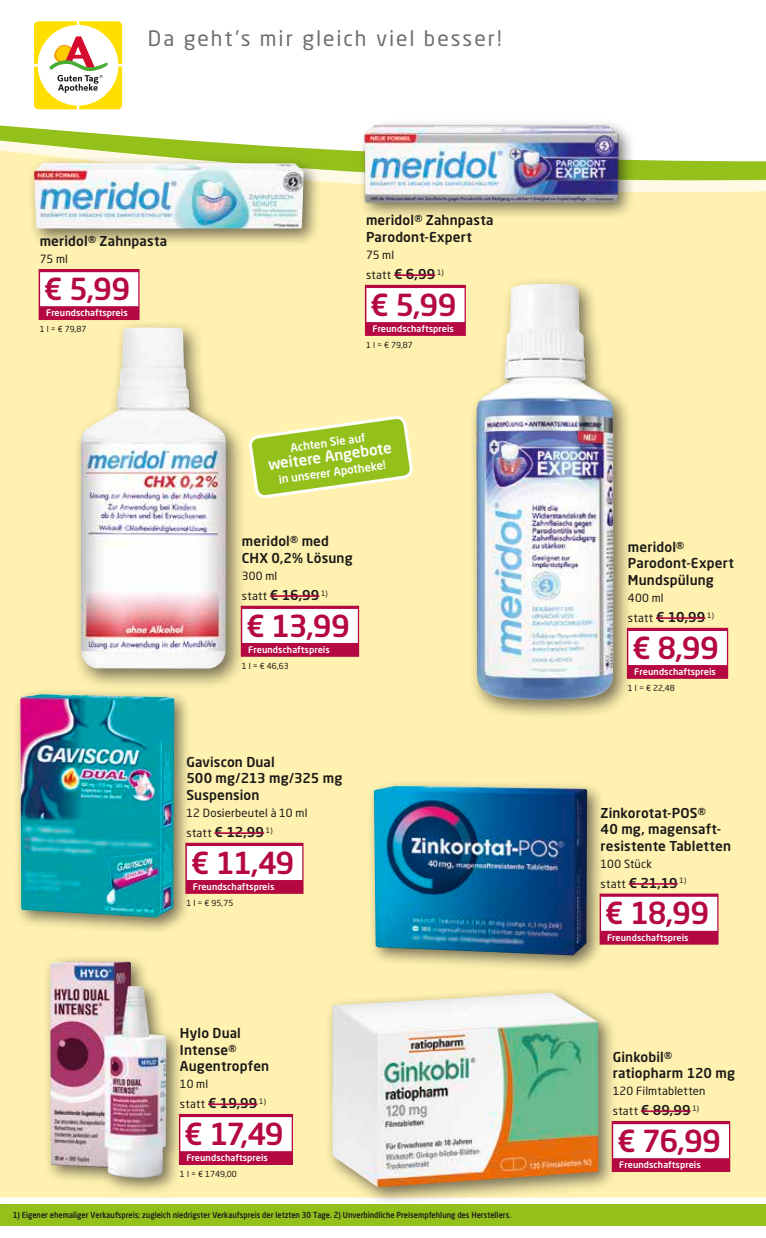
<style>
.page{position:relative;width:766px;height:1238px;background:#fff}
.page>*{position:absolute;margin:0;border:0;box-sizing:border-box;transform-origin:0 0}
._04_Angebotspreis{font:500 30px "Neo Sans Pro";letter-spacing:-.04em;color:#b50843}
.t1{font:21px "Neo Sans Pro";letter-spacing:.09em;color:#6f6f6e}
.t2{font:500 15px "Neo Sans Pro";color:#fff}
._01_Artikel{font:500 13.5px/16.5px "Neo Sans Pro";letter-spacing:.01em;color:#1a1918}
._03_statt_Preis{font:500 13.5px "Neo Sans Pro";letter-spacing:.005em;color:#1a1918}
._02_Text{font:11.25px "Neo Sans Pro";letter-spacing:.015em;color:#1a1918}
.t3{font:500 11.25px "Neo Sans Pro";color:#fff}
._03_statt_Preis-2{font:11.25px "Neo Sans Pro";letter-spacing:.025em;color:#1a1918}
._07_T_Wirberaten{font:500 9px "Neo Sans Pro";letter-spacing:.01em;color:#fff}
.t4{font:500 8.25px "Neo Sans Pro";color:#1d1d1b;scale:.9 1}
._05_Grundpreis{font:8.25px "Neo Sans Pro";color:#1a1918}
.s1{font-weight:500;font-size:13.5px}
.s2{font-weight:400;font-size:11.25px}
</style>
<div class="page">
<div style="left:0;top:1203px;width:765px;height:22px;background:#94c01c"></div>
<svg style="left:765px;top:1204px;width:1px;height:21px"></svg>
<div style="left:0;top:196px;width:765px;height:1001px;background:#fff1af"></div>
<svg style="left:0;top:63px;width:765px;height:131px"></svg>
<svg style="left:34px;top:21px;width:88px;height:88px"></svg>
<div style="left:357px;top:118px;width:278px;height:102px;background:#1a1918;opacity:.6"></div>
<img style="left:360px;top:123px;width:261px;height:86px">
<div style="left:365px;top:285px;width:100px;height:51px;background:#b50843"></div>
<div style="left:366px;top:288px;width:98px;height:34px;background:#fff"></div>
<hr style="left:394px;top:274px;width:41px;height:2px;background:#b50843">
<div style="left:27px;top:156px;width:294px;height:91px;background:#1a1918;opacity:.6"></div>
<img style="left:34px;top:163px;width:269px;height:66px">
<div style="left:39px;top:269px;width:100px;height:51px;background:#b50843"></div>
<div style="left:40px;top:272px;width:98px;height:34px;background:#fff"></div>
<div style="left:72px;top:319px;width:175px;height:370px;background:#1a1918;opacity:.6"></div>
<img style="left:81px;top:327px;width:145px;height:341px">
<div style="left:241px;top:605px;width:118px;height:51px;background:#b50843"></div>
<div style="left:242px;top:609px;width:116px;height:34px;background:#fff"></div>
<hr style="left:270px;top:595px;width:49px;height:2px;background:#b50843">
<div style="left:468px;top:276px;width:165px;height:443px;background:#1a1918;opacity:.6"></div>
<img style="left:476px;top:284px;width:137px;height:415px">
<div style="left:626px;top:627px;width:102px;height:52px;background:#b50843"></div>
<div style="left:628px;top:631px;width:98px;height:34px;background:#fff"></div>
<hr style="left:655px;top:617px;width:50px;height:2px;background:#b50843">
<hr style="left:0;top:1087px;width:1px;height:51px;background:#b50843">
<div style="left:366px;top:778px;width:239px;height:195px;background:#1a1918;opacity:.6"></div>
<img style="left:374px;top:785px;width:213px;height:170px">
<div style="left:599px;top:893px;width:119px;height:51px;background:#b50843"></div>
<div style="left:601px;top:896px;width:116px;height:34px;background:#fff"></div>
<hr style="left:628px;top:883px;width:49px;height:1px;background:#b50843">
<div style="left:43px;top:954px;width:141px;height:242px;background:#1a1918;opacity:.6"></div>
<img style="left:50px;top:961px;width:116px;height:216px">
<div style="left:179px;top:1113px;width:114px;height:51px;background:#b50843"></div>
<div style="left:180px;top:1117px;width:111px;height:34px;background:#fff"></div>
<hr style="left:208px;top:1103px;width:49px;height:1px;background:#b50843">
<div style="left:13px;top:687px;width:179px;height:248px;background:#1a1918;opacity:.6"></div>
<img style="left:20px;top:694px;width:154px;height:223px">
<div style="left:185px;top:842px;width:118px;height:51px;background:#b50843"></div>
<div style="left:187px;top:846px;width:115px;height:34px;background:#fff"></div>
<hr style="left:214px;top:832px;width:50px;height:2px;background:#b50843">
<svg style="left:249px;top:382px;width:163px;height:150px;background:#d8e07e"></svg>
<div style="left:324px;top:985px;width:293px;height:220px;background:#1a1918;opacity:.6"></div>
<img style="left:332px;top:992px;width:266px;height:195px">
<div style="left:611px;top:1120px;width:119px;height:51px;background:#b50843"></div>
<div style="left:613px;top:1124px;width:115px;height:34px;background:#fff"></div>
<hr style="left:640px;top:1110px;width:50px;height:2px;background:#b50843">
<p class="t1" style="left:148px;top:25px;width:355px">Da geht’s mir gleich viel besser!</p>
<p class="_01_Artikel" style="left:40px;top:232px;width:129px">meridol® Zahnpasta</p>
<p class="_02_Text" style="left:40px;top:252px;width:30px">75 ml</p>
<p class="_04_Angebotspreis" style="left:44px;top:270px;width:88px">€ 5,99</p>
<p class="_07_T_Wirberaten" style="left:46px;top:307px;width:83px">Freundschaftspreis</p>
<p class="_05_Grundpreis" style="left:40px;top:324px;width:48px">1 l = € 79,87</p>
<p class="_01_Artikel" style="left:366px;top:212px;width:129px">meridol® Zahnpasta<br>Parodont-Expert</p>
<p class="_02_Text" style="left:366px;top:248px;width:30px">75 ml</p>
<p class="_03_statt_Preis-2" style="left:366px;top:268px;width:79px">statt <span class="s1">€ 6,99</span> <sup>1)</sup></p>
<p class="_04_Angebotspreis" style="left:370px;top:286px;width:88px">€ 5,99</p>
<p class="_07_T_Wirberaten" style="left:372px;top:323px;width:83px">Freundschaftspreis</p>
<p class="_05_Grundpreis" style="left:366px;top:340px;width:48px">1 l = € 79,87</p>
<p class="t3" style="left:289px;top:440px;width:77px;rotate:-8deg">Achten Sie auf</p>
<p class="t2" style="left:267px;top:455px;width:126px;rotate:-8deg">weitere Angebote</p>
<p class="t3" style="left:278px;top:472px;width:109px;rotate:-8deg">in unserer Apotheke!</p>
<p class="_01_Artikel" style="left:242px;top:532px;width:112px">meridol® med<br>CHX 0,2% Lösung</p>
<p class="_02_Text" style="left:242px;top:569px;width:37px">300 ml</p>
<p class="_03_statt_Preis" style="left:242px;top:586px;width:88px"><span class="s2">statt</span> € 16,99 <sup>1)</sup></p>
<p class="_04_Angebotspreis" style="left:246px;top:606px;width:105px">€ 13,99</p>
<p class="_07_T_Wirberaten" style="left:248px;top:643px;width:83px">Freundschaftspreis</p>
<p class="_05_Grundpreis" style="left:242px;top:660px;width:48px">1 l = € 46,63</p>
<p class="_01_Artikel" style="left:186px;top:753px;width:157px">Gaviscon Dual<br>500 mg/213 mg/325 mg</p>
<p class="_01_Artikel" style="left:186px;top:786px;width:74px">Suspension</p>
<p class="_02_Text" style="left:186px;top:806px;width:122px">12 Dosierbeutel à 10 ml</p>
<p class="_03_statt_Preis" style="left:186px;top:823px;width:88px"><span class="s2">statt</span> € 12,99 <sup>1)</sup></p>
<p class="_04_Angebotspreis" style="left:191px;top:843px;width:105px">€ 11,49</p>
<p class="_07_T_Wirberaten" style="left:193px;top:880px;width:83px">Freundschaftspreis</p>
<p class="_05_Grundpreis" style="left:186px;top:897px;width:48px">1 l = € 95,75</p>
<p class="_01_Artikel" style="left:180px;top:1024px;width:91px">Hylo Dual<br>Intense®<br>Augentropfen</p>
<p class="_02_Text" style="left:180px;top:1077px;width:30px">10 ml</p>
<p class="_03_statt_Preis" style="left:180px;top:1094px;width:87px"><span class="s2">statt</span> € 19,99 <sup>1)</sup></p>
<p class="_04_Angebotspreis" style="left:184px;top:1114px;width:101px">€ 17,49</p>
<p class="_07_T_Wirberaten" style="left:186px;top:1151px;width:83px">Freundschaftspreis</p>
<p class="_05_Grundpreis" style="left:180px;top:1168px;width:58px">1 l = € 1749,00</p>
<p class="t4" style="left:13px;top:1209px;width:555px">1) Eigener ehemaliger Verkaufspreis; zugleich niedrigster Verkaufspreis der letzten 30 Tage. 2) Unverbindliche Preisempfehlung des Herstellers.</p>
<p class="_01_Artikel" style="left:627px;top:538px;width:107px">meridol®<br>Parodont-Expert<br>Mundspülung</p>
<p class="_02_Text" style="left:627px;top:591px;width:37px">400 ml</p>
<p class="_03_statt_Preis" style="left:627px;top:608px;width:87px"><span class="s2">statt</span> € 10,99 <sup>1)</sup></p>
<p class="_04_Angebotspreis" style="left:632px;top:628px;width:88px">€ 8,99</p>
<p class="_07_T_Wirberaten" style="left:634px;top:665px;width:83px">Freundschaftspreis</p>
<p class="_05_Grundpreis" style="left:627px;top:682px;width:48px">1 l = € 22,48</p>
<p class="_01_Artikel" style="left:600px;top:804px;width:132px">Zinkorotat-POS®<br>40 mg, magensaft&shy;resistente Tabletten</p>
<p class="_02_Text" style="left:600px;top:857px;width:53px">100 Stück</p>
<p class="_03_statt_Preis" style="left:600px;top:874px;width:87px"><span class="s2">statt</span> € 21,19 <sup>1)</sup></p>
<p class="_04_Angebotspreis" style="left:604px;top:894px;width:106px">€ 18,99</p>
<p class="_07_T_Wirberaten" style="left:607px;top:931px;width:83px">Freundschaftspreis</p>
<p class="_01_Artikel" style="left:612px;top:1047px;width:61px">Ginkobil®</p>
<p class="_01_Artikel" style="left:612px;top:1064px;width:124px">ratiopharm 120 mg</p>
<p class="_02_Text" style="left:612px;top:1084px;width:94px">120 Filmtabletten</p>
<p class="_03_statt_Preis" style="left:612px;top:1101px;width:88px"><span class="s2">statt</span> € 89,99 <sup>1)</sup></p>
<p class="_04_Angebotspreis" style="left:617px;top:1121px;width:106px">€ 76,99</p>
<p class="_07_T_Wirberaten" style="left:619px;top:1158px;width:83px">Freundschaftspreis</p>
</div>
